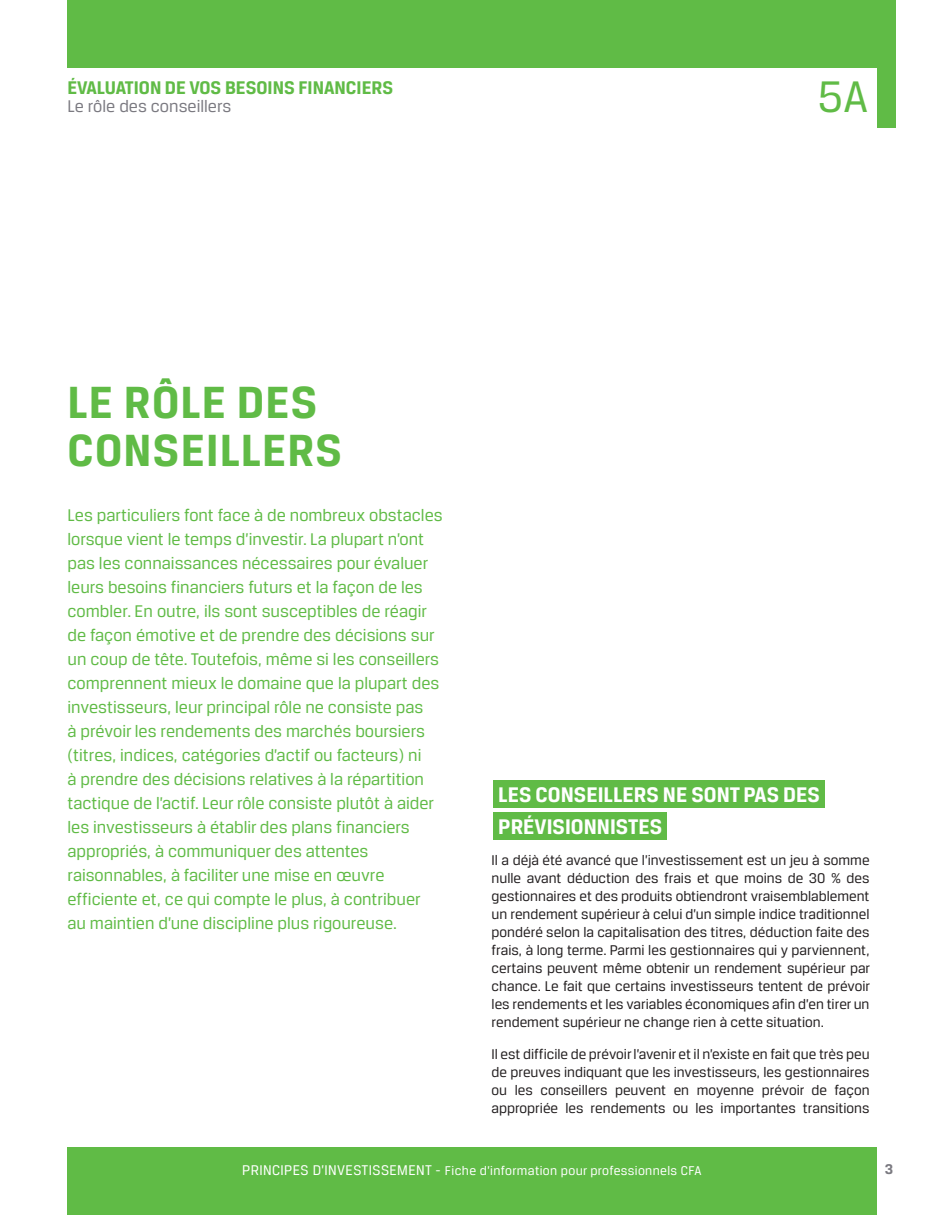
<style>
.page{position:relative;width:945px;height:1215px;background:#fff}
.page>*{position:absolute;margin:0;border:0;box-sizing:border-box;transform-origin:0 0}
.Grand_titre_bleu{font:700 48px/48px "Breuer Text";letter-spacing:.025em;color:#60bb46}
.t1{font:47.1px "Breuer Text";color:#60bb46}
.Titre_souligné_2_lig{font:700 22.5px "Breuer Text";color:#fff}
.t2{font:700 19.5px "Breuer Text";color:#60bb46}
.Texte_courant{font:18px/24px "Breuer Text";color:#60bb46}
.t3{font:18px "Breuer Text";color:#7b7a81}
.Texte_courant-2{font:15px/18px "Breuer Text";color:#231f20;text-align:justify}
.t4{font:700 15px "Breuer Text";color:#7b7a81}
.t5{font:13.5px "Breuer Text";letter-spacing:.025em;color:#fff}
.s1{font-size:15px}
</style>
<div class="page">
<div style="left:68px;top:0;width:810px;height:68px;background:#60bb46"></div>
<div style="left:68px;top:1148px;width:810px;height:67px;background:#60bb46"></div>
<div style="left:877px;top:0;width:18px;height:127px;background:#60bb46"></div>
<div style="left:493px;top:780px;width:332px;height:27px;background:#60bb46"></div>
<div style="left:493px;top:812px;width:174px;height:28px;background:#60bb46"></div>
<p class="t2" style="left:68px;top:77px;width:327px">ÉVALUATION DE VOS BESOINS FINANCIERS</p>
<p class="t3" style="left:68px;top:97px;width:165px">Le rôle des conseillers</p>
<h2 class="t1" style="left:818px;top:71px;width:52px">5A</h2>
<p class="Grand_titre_bleu" style="left:68px;top:378px;width:276px">LE RÔLE DES<br>CONSEILLERS</p>
<p class="Texte_courant" style="left:68px;top:503px;width:377px">Les particuliers font face à de nombreux obstacles lorsque vient le temps d’investir. La plupart n’ont pas les connaissances nécessaires pour évaluer leurs besoins financiers futurs et la façon de les combler. En outre, ils sont susceptibles de réagir de façon émotive et de prendre des décisions sur un coup de tête. Toutefois, même si les conseillers comprennent mieux le domaine que la plupart des investisseurs, leur principal rôle ne consiste pas<br>à prévoir les rendements des marchés boursiers (titres, indices, catégories d’actif ou facteurs) ni<br>à prendre des décisions relatives à la répartition tactique de l’actif. Leur rôle consiste plutôt à aider les investisseurs à établir des plans financiers appropriés, à communiquer des attentes raisonnables, à faciliter une mise en œuvre efficiente et, ce qui compte le plus, à contribuer au maintien d’une discipline plus rigoureuse.</p>
<p class="Titre_souligné_2_lig" style="left:498px;top:782px;width:323px">LES CONSEILLERS NE SONT PAS DES</p>
<p class="Titre_souligné_2_lig" style="left:498px;top:814px;width:165px">PRÉVISIONNISTES</p>
<p class="Texte_courant-2" style="left:492px;top:851px;width:380px">Il a déjà été avancé que l’investissement est un jeu à somme nulle avant déduction des frais et que moins de 30 % des gestionnaires et des produits obtiendront vraisemblablement un rendement supérieur à celui d’un simple indice traditionnel pondéré selon la capitalisation des titres, déduction faite des frais, à long terme. Parmi les gestionnaires qui y parviennent, certains peuvent même obtenir un rendement supérieur par chance. Le fait que certains investisseurs tentent de prévoir les rendements et les variables économiques afin d’en tirer un rendement supérieur ne change rien à cette situation.</p>
<p class="Texte_courant-2" style="left:492px;top:1045px;width:380px">Il est difficile de prévoir l’avenir et il n’existe en fait que très peu de preuves indiquant que les investisseurs, les gestionnaires ou les conseillers peuvent en moyenne prévoir de façon appropriée les rendements ou les importantes transitions</p>
<p class="t5" style="left:242px;top:1164px;width:461px"><span class="s1">PRINCIPES D’INVESTISSEMENT -</span> Fiche d’information pour professionnels CFA</p>
<p class="t4" style="left:885px;top:1161px;width:10px">3</p>
</div>
